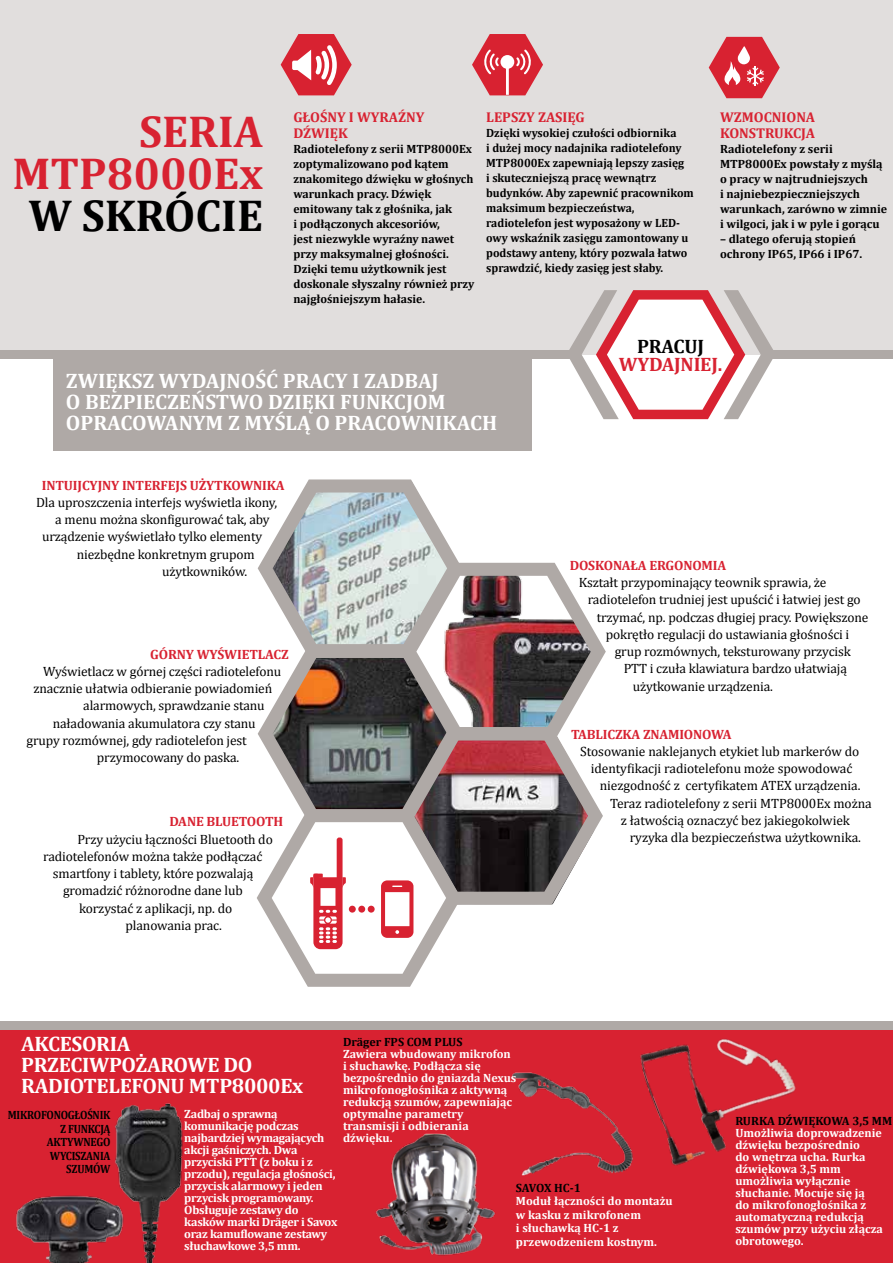
<style>
.page{position:relative;width:893px;height:1263px;background:#fff}
.page>*{position:absolute;margin:0;border:0;box-sizing:border-box;transform-origin:0 0}
.t1{font:700 45px/42px "Cambria";color:#d82231;text-align:right}
.t2{font:700 45px "Cambria";color:#000}
.t3{font:700 21px/21px "Cambria";letter-spacing:-.01em;color:#fff}
.t4{font:700 19.5px "Cambria";letter-spacing:-.01em;color:#d82231}
.t5{font:700 19.5px "Cambria";letter-spacing:-.01em;color:#000}
.t6{font:700 14.25px/16.5px "Cambria";color:#d82231}
.t7{font:13.5px "Cambria";letter-spacing:-.01em;color:#000}
.t8{font:700 13.5px "Cambria";letter-spacing:-.01em;color:#d82231}
.t9{font:700 12px/15px "Cambria";color:#000}
.t10{font:700 12px/12px "Cambria";color:#fff}
.t11{font:700 12px/15px "Cambria";color:#000;scale:.96 1}
.t12{font:700 12px/12px "Cambria";letter-spacing:-.02em;color:#fff}
.t13{font:700 12px/13.5px "Cambria";letter-spacing:-.02em;color:#000;text-align:right;scale:.89 1}
</style>
<div class="page">
<div style="left:0;top:0;width:893px;height:355px;background:#e1dedd"></div>
<svg style="left:281px;top:34px;width:71px;height:61px"></svg>
<svg style="left:472px;top:34px;width:71px;height:61px"></svg>
<svg style="left:709px;top:37px;width:71px;height:61px"></svg>
<div style="left:0;top:1030px;width:893px;height:233px;background:#d82231"></div>
<div style="left:0;top:1021px;width:893px;height:9px;background:#afa9a6"></div>
<div style="left:766px;top:350px;width:127px;height:9px;background:#afa9a6"></div>
<svg style="left:569px;top:290px;width:204px;height:129px"></svg>
<div style="left:0;top:350px;width:580px;height:9px;background:#afa9a6"></div>
<div style="left:53px;top:359px;width:478px;height:92px;background:#afa9a6"></div>
<img style="left:375px;top:1133px;width:121px;height:123px">
<img style="left:512px;top:1072px;width:92px;height:104px">
<img style="left:604px;top:1038px;width:192px;height:135px">
<svg style="left:257px;top:479px;width:349px;height:508px"></svg>
<img style="left:15px;top:1195px;width:96px;height:68px">
<img style="left:111px;top:1103px;width:72px;height:160px">
<h1 class="t1" style="left:12px;top:110px;width:252px">SERIA<br>MTP8000Ex</h1>
<h1 class="t2" style="left:29px;top:189px;width:236px">W SKRÓCIE</h1>
<p class="t6" style="left:293px;top:108px;width:133px">GŁOŚNY I WYRAŹNY<br>DŹWIĘK</p>
<p class="t9" style="left:293px;top:141px;width:182px">Radiotelefony z serii MTP8000Ex zoptymalizowano pod kątem znakomitego dźwięku w głośnych warunkach pracy. Dźwięk emitowany tak z głośnika, jak<br>i podłączonych akcesoriów,<br>jest niezwykle wyraźny nawet przy maksymalnej głośności.<br>Dzięki temu użytkownik jest doskonale słyszalny również przy najgłośniejszym hałasie.</p>
<p class="t6" style="left:486px;top:108px;width:100px">LEPSZY ZASIĘG</p>
<p class="t11" style="left:486px;top:125px;width:218px">Dzięki wysokiej czułości odbiornika<br>i dużej mocy nadajnika radiotelefony MTP8000Ex zapewniają lepszy zasięg<br>i skuteczniejszą pracę wewnątrz budynków. Aby zapewnić pracownikom maksimum bezpieczeństwa, radiotelefon jest wyposażony w LED&shy;owy wskaźnik zasięgu zamontowany u podstawy anteny, który pozwala łatwo sprawdzić, kiedy zasięg jest słaby.</p>
<p class="t6" style="left:720px;top:108px;width:97px">WZMOCNIONA<br>KONSTRUKCJA</p>
<p class="t9" style="left:720px;top:141px;width:169px">Radiotelefony z serii<br>MTP8000Ex powstały z myślą o pracy w najtrudniejszych<br>i najniebezpieczniejszych warunkach, zarówno w zimnie i wilgoci, jak i w pyle i gorącu</p>
<p class="t9" style="left:720px;top:231px;width:144px">– dlatego oferują stopień ochrony IP65, IP66 i IP67.</p>
<h2 class="t3" style="left:66px;top:370px;width:433px">ZWIĘKSZ WYDAJNOŚĆ PRACY I ZADBAJ<br>O BEZPIECZEŃSTWO DZIĘKI FUNKCJOM<br>OPRACOWANYM Z MYŚLĄ O PRACOWNIKACH</h2>
<p class="t8" style="left:42px;top:477px;width:244px">INTUIJCYJNY INTERFEJS UŻYTKOWNIKA</p>
<p class="t7" style="left:36px;top:494px;width:243px">Dla uproszczenia interfejs wyświetla ikony,</p>
<p class="t7" style="left:55px;top:512px;width:216px">a menu można skonfigurować tak, aby</p>
<p class="t7" style="left:42px;top:529px;width:222px">urządzenie wyświetlało tylko elementy</p>
<p class="t7" style="left:77px;top:546px;width:180px">niezbędne konkretnym grupom</p>
<p class="t7" style="left:162px;top:563px;width:87px">użytkowników.</p>
<p class="t8" style="left:150px;top:646px;width:140px">GÓRNY WYŚWIETLACZ</p>
<p class="t7" style="left:43px;top:663px;width:240px">Wyświetlacz w górnej części radiotelefonu</p>
<p class="t7" style="left:33px;top:681px;width:240px">znacznie ułatwia odbieranie powiadomień</p>
<p class="t7" style="left:83px;top:698px;width:183px">alarmowych, sprawdzanie stanu</p>
<p class="t7" style="left:53px;top:715px;width:205px">naładowania akumulatora czy stanu</p>
<p class="t7" style="left:27px;top:732px;width:222px">grupy rozmównej, gdy radiotelefon jest</p>
<p class="t7" style="left:97px;top:750px;width:144px">przymocowany do paska.</p>
<p class="t8" style="left:169px;top:814px;width:115px">DANE BLUETOOTH</p>
<p class="t7" style="left:77px;top:831px;width:197px">Przy użyciu łączności Bluetooth do</p>
<p class="t7" style="left:43px;top:848px;width:221px">radiotelefonów można także podłączać</p>
<p class="t7" style="left:53px;top:866px;width:202px">smartfony i tablety, które pozwalają</p>
<p class="t7" style="left:63px;top:883px;width:181px">gromadzić różnorodne dane lub</p>
<p class="t7" style="left:79px;top:900px;width:155px">korzystać z aplikacji, np. do</p>
<p class="t7" style="left:126px;top:917px;width:98px">planowania prac.</p>
<h3 class="t5" style="left:637px;top:335px;width:69px">PRACUJ</h3>
<h3 class="t4" style="left:619px;top:353px;width:105px">WYDAJNIEJ.</h3>
<p class="t8" style="left:570px;top:557px;width:158px">DOSKONAŁA ERGONOMIA</p>
<p class="t7" style="left:579px;top:575px;width:249px">Kształt przypominający teownik sprawia, że</p>
<p class="t7" style="left:588px;top:592px;width:274px">radiotelefon trudniej jest upuścić i łatwiej jest go</p>
<p class="t7" style="left:597px;top:609px;width:273px">trzymać, np. podczas długiej pracy. Powiększone</p>
<p class="t7" style="left:606px;top:626px;width:245px">pokrętło regulacji do ustawiania głośności i</p>
<p class="t7" style="left:615px;top:644px;width:238px">grup rozmównych, teksturowany przycisk</p>
<p class="t7" style="left:624px;top:661px;width:225px">PTT i czuła klawiatura bardzo ułatwiają</p>
<p class="t7" style="left:633px;top:678px;width:142px">użytkowanie urządzenia.</p>
<p class="t8" style="left:571px;top:726px;width:162px">TABLICZKA ZNAMIONOWA</p>
<p class="t7" style="left:580px;top:743px;width:281px">Stosowanie naklejanych etykiet lub markerów do</p>
<p class="t7" style="left:591px;top:760px;width:263px">identyfikacji radiotelefonu może spowodować</p>
<p class="t7" style="left:600px;top:778px;width:262px">niezgodność z certyfikatem ATEX urządzenia.</p>
<p class="t7" style="left:610px;top:795px;width:263px">Teraz radiotelefony z serii MTP8000Ex można</p>
<p class="t7" style="left:621px;top:812px;width:231px">z łatwością oznaczyć bez jakiegokolwiek</p>
<p class="t7" style="left:630px;top:829px;width:233px">ryzyka dla bezpieczeństwa użytkownika.</p>
<h2 class="t3" style="left:21px;top:1033px;width:284px">AKCESORIA<br>PRZECIWPOŻAROWE DO<br>RADIOTELEFONU MTP8000Ex</h2>
<p class="t9" style="left:343px;top:1034px;width:121px">Dräger FPS COM PLUS</p>
<p class="t10" style="left:343px;top:1047px;width:175px">Zawiera wbudowany mikrofon i słuchawkę. Podłącza się bezpośrednio do gniazda Nexus mikrofonogłośnika z aktywną redukcją szumów, zapewniając optymalne parametry transmisji i odbierania dźwięku.</p>
<p class="t13" style="left:8px;top:1108px;width:117px">MIKROFONOGŁOŚNIK<br>Z FUNKCJĄ<br>AKTYWNEGO<br>WYCISZANIA<br>SZUMÓW</p>
<p class="t12" style="left:184px;top:1107px;width:155px">Zadbaj o sprawną komunikację podczas najbardziej wymagających akcji gaśniczych. Dwa przyciski PTT (z boku i z przodu), regulacja głośności, przycisk alarmowy i jeden przycisk programowany.<br>Obsługuje zestawy do kasków marki Dräger i Savox oraz kamuflowane zestawy słuchawkowe 3,5 mm.</p>
<p class="t9" style="left:516px;top:1179px;width:66px">SAVOX HC-1</p>
<p class="t10" style="left:516px;top:1194px;width:158px;line-height:13.5px">Moduł łączności do montażu w kasku z mikrofonem<br>i słuchawką HC-1 z przewodzeniem kostnym.</p>
<p class="t9" style="left:735px;top:1112px;width:158px">RURKA DŹWIĘKOWA 3,5 MM</p>
<p class="t10" style="left:735px;top:1126px;width:149px">Umożliwia doprowadzenie dźwięku bezpośrednio<br>do wnętrza ucha. Rurka dźwiękowa 3,5 mm umożliwia wyłącznie słuchanie. Mocuje się ją<br>do mikrofonogłośnika z automatyczną redukcją szumów przy użyciu złącza obrotowego.</p>
</div>
